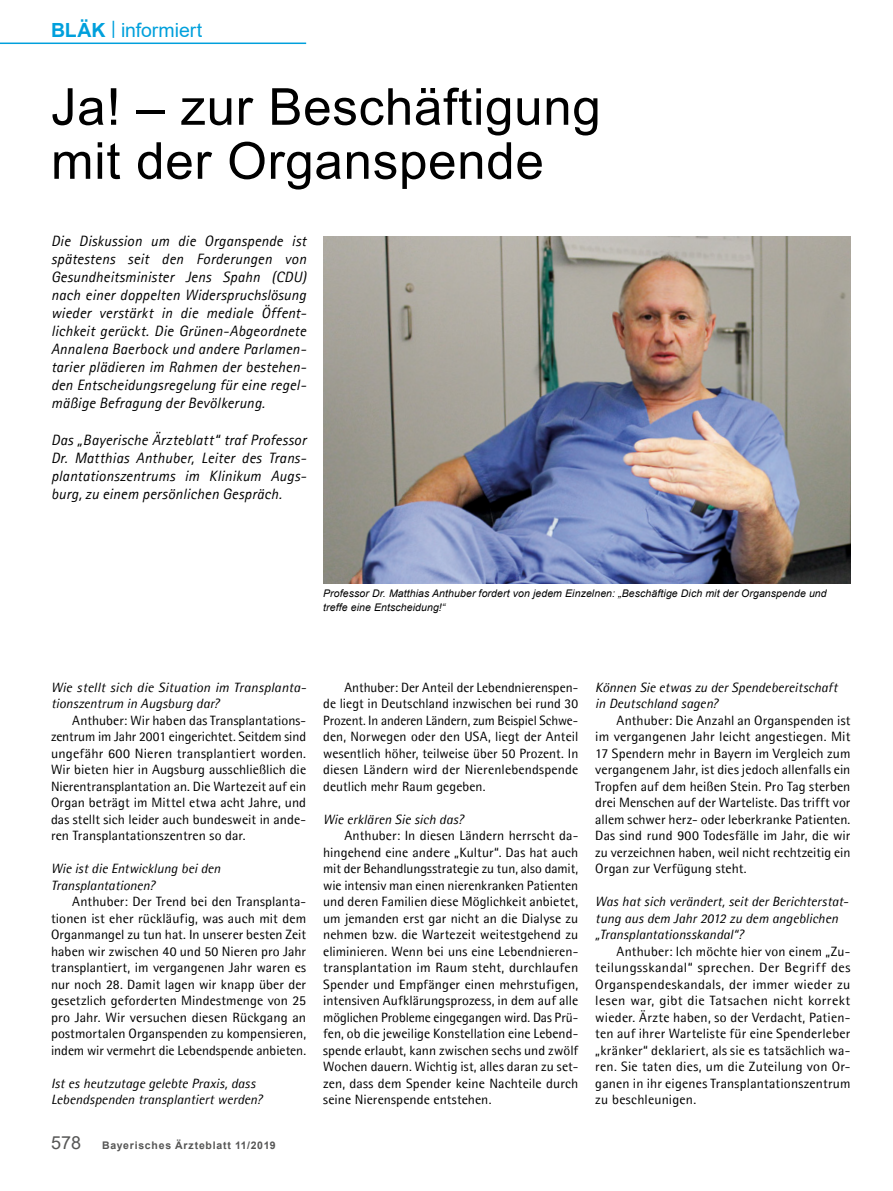
<style>
.page{position:relative;width:893px;height:1191px;background:#fff}
.page>*{position:absolute;margin:0;border:0;box-sizing:border-box;transform-origin:0 0}
.t1{font:51px/54px "Arial";letter-spacing:.015em;color:#000}
.t2{font:19.5px "Arial";letter-spacing:-.005em;color:#00a0dc}
.t3{font:italic 15px/18px "Agfa Rotis Sans Serif";letter-spacing:.01em;color:#000;text-align:justify}
.t4{font:13.5px/16.5px "Agfa Rotis Semisans";letter-spacing:.005em;color:#000;text-align:justify}
.t5{font:italic 13.5px/16.5px "Agfa Rotis Semisans";letter-spacing:.005em;color:#000}
.t6{font:italic 10.5px/13.5px "Arial";letter-spacing:.01em;color:#000}
.t7{font:700 10.5px "Arial";letter-spacing:.07em;color:#565655}
.s1{font-weight:700}
.s2{font-weight:400;font-size:18px}
</style>
<div class="page">
<hr style="left:0;top:43px;width:306px;height:1px;background:#00a0dc">
<img style="left:323px;top:236px;width:527px;height:347px">
<h2 class="t2" style="left:51px;top:16px;width:153px"><span class="s1">BLÄK</span> <sup>|</sup> informiert</h2>
<h1 class="t1" style="left:51px;top:79px;width:551px">Ja! – zur Beschäftigung mit der Organspende</h1>
<p class="t3" style="left:51px;top:232px;width:257px">Die Diskussion um die Organspende ist spätestens seit den Forderungen von Gesundheitsminister Jens Spahn (CDU) nach einer doppelten Widerspruchslösung wieder verstärkt in die mediale Öffent&shy;lichkeit gerückt. Die Grünen-Abgeordnete Annalena Baerbock und andere Parlamen&shy;tarier plädieren im Rahmen der bestehen&shy;den Entscheidungsregelung für eine regel&shy;mäßige Befragung der Bevölkerung.</p>
<p class="t3" style="left:51px;top:430px;width:257px">Das „Bayerische Ärzteblatt“ traf Professor Dr. Matthias Anthuber, Leiter des Trans&shy;plantationszentrums im Klinikum Augs&shy;burg, zu einem persönlichen Gespräch.</p>
<p class="t6" style="left:323px;top:587px;width:505px">Professor Dr. Matthias Anthuber fordert von jedem Einzelnen: „Beschäftige Dich mit der Organspende und treffe eine Entscheidung!“</p>
<p class="t5" style="left:51px;top:678px;width:257px">Wie stellt sich die Situation im Transplanta&shy;tionszentrum in Augsburg dar?</p>
<p class="t4" style="left:51px;top:711px;width:257px;text-indent:21px">Anthuber: Wir haben das Transplantations&shy;zentrum im Jahr 2001 eingerichtet. Seitdem sind ungefähr 600 Nieren transplantiert worden.<br>Wir bieten hier in Augsburg ausschließlich die Nierentransplantation an. Die Wartezeit auf ein Organ beträgt im Mittel etwa acht Jahre, und das stellt sich leider auch bundesweit in ande&shy;ren Transplantationszentren so dar.</p>
<p class="t5" style="left:51px;top:860px;width:171px">Wie ist die Entwicklung bei den<br>Transplantationen?</p>
<p class="t4" style="left:51px;top:893px;width:257px;text-indent:21px">Anthuber: Der Trend bei den Transplanta&shy;tionen ist eher rückläufig, was auch mit dem Organmangel zu tun hat. In unserer besten Zeit haben wir zwischen 40 und 50 Nieren pro Jahr transplantiert, im vergangenen Jahr waren es nur noch 28. Damit lagen wir knapp über der gesetzlich geforderten Mindestmenge von 25 pro Jahr. Wir versuchen diesen Rückgang an postmortalen Organspenden zu kompensieren, indem wir vermehrt die Lebendspende anbieten.</p>
<p class="t5" style="left:51px;top:1074px;width:213px">Ist es heutzutage gelebte Praxis, dass<br>Lebendspenden transplantiert werden?</p>
<p class="t7" style="left:51px;top:1137px;width:226px"><span class="s2">578</span> Bayerisches Ärzteblatt 11/2019</p>
<p class="t4" style="left:323px;top:678px;width:257px;text-indent:21px">Anthuber: Der Anteil der Lebendnierenspen&shy;de liegt in Deutschland inzwischen bei rund 30<br>Prozent. In anderen Ländern, zum Beispiel Schwe&shy;den, Norwegen oder den USA, liegt der Anteil wesentlich höher, teilweise über 50 Prozent. In diesen Ländern wird der Nierenlebendspende deutlich mehr Raum gegeben.</p>
<p class="t5" style="left:323px;top:810px;width:142px">Wie erklären Sie sich das?</p>
<p class="t4" style="left:323px;top:827px;width:257px;text-indent:21px">Anthuber: In diesen Ländern herrscht da&shy;hingehend eine andere „Kultur“. Das hat auch mit der Behandlungsstrategie zu tun, also damit, wie intensiv man einen nierenkranken Patienten und deren Familien diese Möglichkeit anbietet, um jemanden erst gar nicht an die Dialyse zu nehmen bzw. die Wartezeit weitestgehend zu eliminieren. Wenn bei uns eine Lebendnieren&shy;transplantation im Raum steht, durchlaufen Spender und Empfänger einen mehrstufigen, intensiven Aufklärungsprozess, in dem auf alle möglichen Probleme eingegangen wird. Das Prü&shy;fen, ob die jeweilige Konstellation eine Lebend&shy;spende erlaubt, kann zwischen sechs und zwölf Wochen dauern. Wichtig ist, alles daran zu set&shy;zen, dass dem Spender keine Nachteile durch seine Nierenspende entstehen.</p>
<p class="t5" style="left:595px;top:678px;width:244px">Können Sie etwas zu der Spendebereitschaft in Deutschland sagen?</p>
<p class="t4" style="left:595px;top:711px;width:257px;text-indent:21px">Anthuber: Die Anzahl an Organspenden ist im vergangenen Jahr leicht angestiegen. Mit 17 Spendern mehr in Bayern im Vergleich zum vergangenem Jahr, ist dies jedoch allenfalls ein Tropfen auf dem heißen Stein. Pro Tag sterben drei Menschen auf der Warteliste. Das trifft vor allem schwer herz- oder leberkranke Patienten.<br>Das sind rund 900 Todesfälle im Jahr, die wir zu verzeichnen haben, weil nicht rechtzeitig ein Organ zur Verfügung steht.</p>
<p class="t5" style="left:595px;top:893px;width:255px">Was hat sich verändert, seit der Berichterstat&shy;tung aus dem Jahr 2012 zu dem angeblichen „Transplantationsskandal“?</p>
<p class="t4" style="left:595px;top:942px;width:257px;text-indent:21px">Anthuber: Ich möchte hier von einem „Zu&shy;teilungsskandal“ sprechen. Der Begriff des Organspendeskandals, der immer wieder zu lesen war, gibt die Tatsachen nicht korrekt wieder. Ärzte haben, so der Verdacht, Patien&shy;ten auf ihrer Warteliste für eine Spenderleber „kränker“ deklariert, als sie es tatsächlich wa&shy;ren. Sie taten dies, um die Zuteilung von Or&shy;ganen in ihr eigenes Transplantationszentrum zu beschleunigen.</p>
</div>
